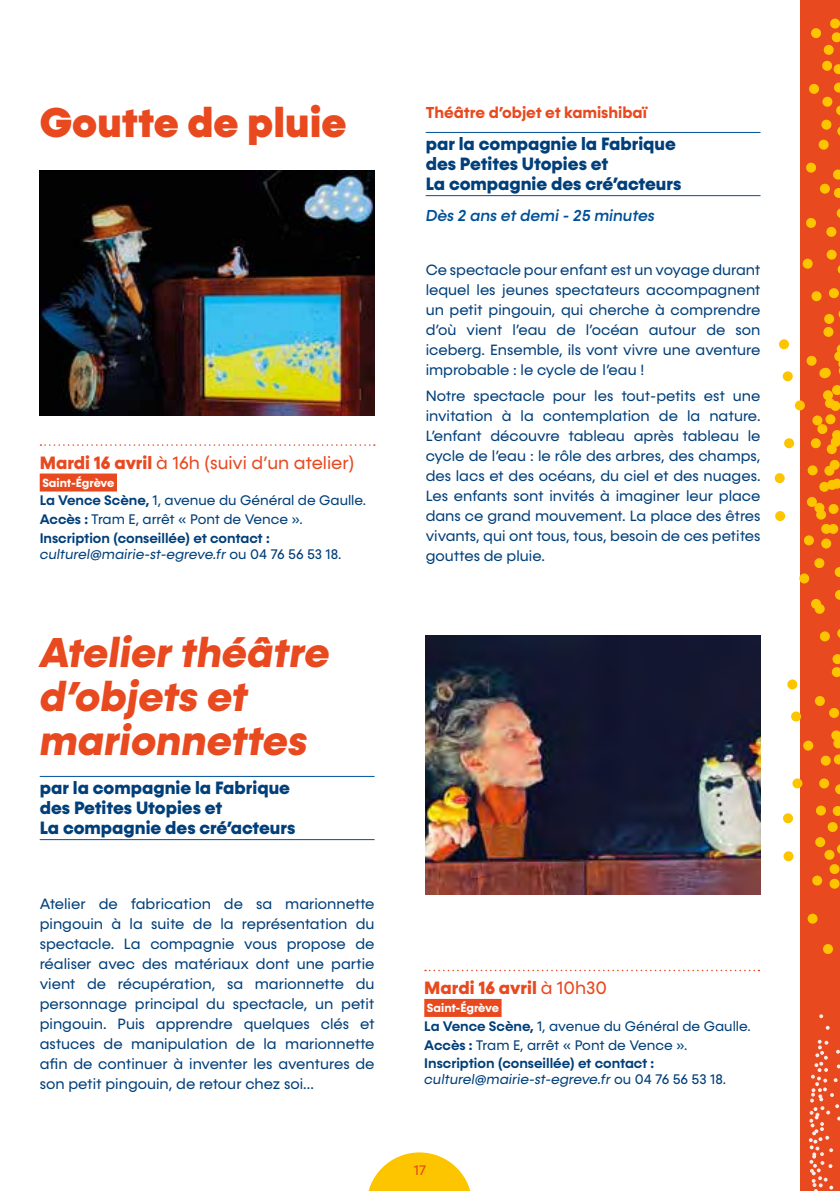
<style>
.page{position:relative;width:840px;height:1191px;background:#fff}
.page>*{position:absolute;margin:0;border:0;box-sizing:border-box;transform-origin:0 0}
.t1{font:italic 800 42px/44px "Konnect";color:#e8491f}
.t2{font:900 42px "Konnect";color:#e8491f}
.t3{font:800 18px/20px "Konnect";color:#003f7a}
.t4{font:18px "Konnect";color:#e8491f}
.t5{font:800 18px "Konnect";color:#e8491f}
.t6{font:700 16px "Konnect";color:#e8491f}
.t7{font:italic 500 16px "Konnect";color:#005098}
.t8{font:15px/20px "Konnect";color:#003f7a;text-align:justify}
.t9{font:600 14px/18.8px "Konnect";color:#003f7a}
.t10{font:italic 14px "Konnect";color:#003f7a}
.t11{font:14px "Konnect";color:#e8491f}
.t12{font:700 12px "Konnect";letter-spacing:-.01em;color:#fff}
.s1{font-weight:800}
.s2{font-weight:400}
.s3{font-style:normal}
</style>
<div class="page">
<div style="left:0;top:0;width:839px;height:1191px;background:#e8491f"></div>
<div style="left:0;top:0;width:799px;height:1191px;background:#fff"></div>
<svg style="left:813px;top:603px;width:11px;height:11px"></svg>
<svg style="left:798px;top:573px;width:11px;height:11px"></svg>
<svg style="left:820px;top:538px;width:11px;height:11px"></svg>
<svg style="left:774px;top:510px;width:11px;height:11px"></svg>
<svg style="left:815px;top:509px;width:11px;height:11px"></svg>
<svg style="left:820px;top:523px;width:11px;height:11px"></svg>
<svg style="left:827px;top:503px;width:11px;height:11px"></svg>
<svg style="left:834px;top:478px;width:5px;height:11px"></svg>
<svg style="left:773px;top:473px;width:11px;height:10px"></svg>
<svg style="left:818px;top:481px;width:11px;height:11px"></svg>
<svg style="left:806px;top:465px;width:11px;height:11px"></svg>
<svg style="left:806px;top:496px;width:10px;height:11px"></svg>
<svg style="left:783px;top:438px;width:11px;height:10px"></svg>
<div style="left:810px;top:438px;width:10px;height:10px;background:#fdc400;border-radius:5px"></div>
<svg style="left:803px;top:535px;width:10px;height:11px"></svg>
<svg style="left:823px;top:465px;width:11px;height:11px"></svg>
<svg style="left:794px;top:400px;width:10px;height:11px"></svg>
<svg style="left:822px;top:327px;width:11px;height:10px"></svg>
<div style="left:823px;top:314px;width:11px;height:10px;background:#fdc400;border-radius:50%"></div>
<svg style="left:810px;top:291px;width:11px;height:10px"></svg>
<div style="left:828px;top:288px;width:10px;height:10px;background:#fdc400;border-radius:50%"></div>
<div style="left:819px;top:183px;width:10px;height:11px;background:#fdc400;border-radius:50%"></div>
<svg style="left:778px;top:339px;width:10px;height:10px"></svg>
<div style="left:826px;top:249px;width:10px;height:11px;background:#fdc400;border-radius:50%"></div>
<div style="left:802px;top:258px;width:10px;height:11px;background:#fdc400;border-radius:50%"></div>
<div style="left:782px;top:371px;width:10px;height:10px;background:#fdc400;border-radius:50%"></div>
<svg style="left:825px;top:226px;width:11px;height:11px"></svg>
<svg style="left:834px;top:188px;width:5px;height:10px"></svg>
<svg style="left:805px;top:162px;width:11px;height:11px"></svg>
<svg style="left:836px;top:209px;width:3px;height:8px"></svg>
<svg style="left:837px;top:127px;width:2px;height:8px"></svg>
<svg style="left:833px;top:169px;width:6px;height:11px"></svg>
<svg style="left:817px;top:139px;width:11px;height:11px"></svg>
<svg style="left:820px;top:119px;width:11px;height:11px"></svg>
<svg style="left:825px;top:444px;width:11px;height:10px"></svg>
<svg style="left:836px;top:106px;width:3px;height:9px"></svg>
<svg style="left:805px;top:355px;width:11px;height:11px"></svg>
<svg style="left:821px;top:96px;width:11px;height:11px"></svg>
<svg style="left:809px;top:84px;width:10px;height:10px"></svg>
<svg style="left:834px;top:82px;width:5px;height:11px"></svg>
<svg style="left:806px;top:218px;width:10px;height:10px"></svg>
<svg style="left:811px;top:18px;width:28px;height:57px"></svg>
<svg style="left:822px;top:943px;width:10px;height:11px"></svg>
<svg style="left:806px;top:913px;width:11px;height:11px"></svg>
<svg style="left:828px;top:878px;width:11px;height:11px"></svg>
<svg style="left:782px;top:851px;width:11px;height:10px"></svg>
<svg style="left:823px;top:849px;width:11px;height:11px"></svg>
<svg style="left:828px;top:863px;width:11px;height:11px"></svg>
<svg style="left:837px;top:845px;width:2px;height:8px"></svg>
<svg style="left:782px;top:813px;width:11px;height:10px"></svg>
<svg style="left:826px;top:821px;width:11px;height:11px"></svg>
<svg style="left:815px;top:805px;width:10px;height:11px"></svg>
<svg style="left:814px;top:836px;width:11px;height:11px"></svg>
<svg style="left:791px;top:778px;width:11px;height:11px"></svg>
<svg style="left:818px;top:778px;width:11px;height:11px"></svg>
<svg style="left:811px;top:875px;width:11px;height:11px"></svg>
<svg style="left:831px;top:805px;width:9px;height:24px"></svg>
<svg style="left:802px;top:740px;width:11px;height:11px"></svg>
<svg style="left:828px;top:707px;width:11px;height:11px"></svg>
<svg style="left:831px;top:654px;width:8px;height:23px"></svg>
<div style="left:819px;top:631px;width:10px;height:10px;background:#fdc400;border-radius:50%"></div>
<svg style="left:837px;top:629px;width:2px;height:8px"></svg>
<div style="left:827px;top:523px;width:11px;height:11px;background:#fdc400;border-radius:50%"></div>
<div style="left:786px;top:679px;width:11px;height:10px;background:#fdc400;border-radius:50%"></div>
<svg style="left:835px;top:590px;width:4px;height:10px"></svg>
<div style="left:810px;top:599px;width:10px;height:10px;background:#fdc400;border-radius:50%"></div>
<svg style="left:790px;top:711px;width:10px;height:10px"></svg>
<svg style="left:834px;top:567px;width:5px;height:10px"></svg>
<svg style="left:813px;top:502px;width:11px;height:11px"></svg>
<div style="left:826px;top:479px;width:10px;height:11px;background:#fdc400;border-radius:5px"></div>
<svg style="left:828px;top:459px;width:11px;height:11px"></svg>
<svg style="left:835px;top:784px;width:4px;height:10px"></svg>
<svg style="left:814px;top:695px;width:10px;height:11px"></svg>
<div style="left:829px;top:436px;width:10px;height:11px;background:#fdc400;border-radius:5px"></div>
<svg style="left:820px;top:730px;width:19px;height:36px"></svg>
<svg style="left:814px;top:558px;width:10px;height:10px"></svg>
<svg style="left:811px;top:344px;width:29px;height:96px"></svg>
<svg style="left:825px;top:1025px;width:4px;height:5px"></svg>
<svg style="left:808px;top:1039px;width:31px;height:152px"></svg>
<hr style="left:425px;top:132px;width:335px;height:1px;background:#005098">
<hr style="left:425px;top:195px;width:335px;height:1px;background:#005098">
<hr style="left:40px;top:776px;width:334px;height:1px;background:#005098">
<hr style="left:40px;top:839px;width:334px;height:1px;background:#005098">
<svg style="left:40px;top:444px;width:334px;height:2px"></svg>
<div style="left:40px;top:473px;width:77px;height:18px;background:#e8491f"></div>
<svg style="left:425px;top:969px;width:334px;height:2px"></svg>
<div style="left:424px;top:999px;width:77px;height:18px;background:#e8491f"></div>
<img style="left:425px;top:635px;width:335px;height:259px">
<img style="left:40px;top:171px;width:334px;height:244px">
<svg style="left:368px;top:1152px;width:103px;height:39px"></svg>
<h1 class="t2" style="left:40px;top:97px;width:308px">Goutte de pluie</h1>
<p class="t4" style="left:40px;top:452px;width:316px"><span class="s1">Mardi 16 avril</span> à 16h (suivi d’un atelier)</p>
<p class="t12" style="left:42px;top:475px;width:73px">Saint-Égrève</p>
<p class="t9" style="left:40px;top:491px;width:328px">La Vence Scène, <span class="s2">1, avenue du Général de Gaulle.<br></span>Accès : <span class="s2">Tram E, arrêt « Pont de Vence ».<br></span>Inscription (conseillée) et contact :</p>
<p class="t10" style="left:40px;top:546px;width:303px">culturel@mairie-st-egreve.fr <span class="s3">ou 04 76 56 53 18.</span></p>
<h1 class="t1" style="left:40px;top:631px;width:291px">Atelier théâtre d’objets et marionnettes</h1>
<p class="t3" style="left:40px;top:778px;width:257px">par la compagnie la Fabrique des Petites Utopies et<br>La compagnie des cré’acteurs</p>
<p class="t8" style="left:40px;top:894px;width:336px">Atelier de fabrication de sa marionnette pingouin à la suite de la représentation du spectacle. La compagnie vous propose de réaliser avec des matériaux dont une partie vient de récupération, sa marionnette du personnage principal du spectacle, un petit pingouin. Puis apprendre quelques clés et astuces de manipulation de la marionnette afin de continuer à inventer les aventures de son petit pingouin, de retour chez soi…</p>
<p class="t6" style="left:425px;top:103px;width:222px">Théâtre d’objet et kamishibaï</p>
<p class="t3" style="left:425px;top:134px;width:257px">par la compagnie la Fabrique des Petites Utopies et<br>La compagnie des cré’acteurs</p>
<p class="t7" style="left:425px;top:206px;width:230px">Dès 2 ans et demi - 25 minutes</p>
<p class="t8" style="left:425px;top:260px;width:336px">Ce spectacle pour enfant est un voyage durant lequel les jeunes spectateurs accompagnent un petit pingouin, qui cherche à comprendre d’où vient l’eau de l’océan autour de son iceberg. Ensemble, ils vont vivre une aventure improbable : le cycle de l’eau !</p>
<p class="t8" style="left:425px;top:386px;width:336px">Notre spectacle pour les tout-petits est une invitation à la contemplation de la nature.<br>L’enfant découvre tableau après tableau le cycle de l’eau : le rôle des arbres, des champs, des lacs et des océans, du ciel et des nuages.<br>Les enfants sont invités à imaginer leur place dans ce grand mouvement. La place des êtres vivants, qui ont tous, tous, besoin de ces petites gouttes de pluie.</p>
<p class="t5" style="left:424px;top:976px;width:184px">Mardi 16 avril <span class="s2">à 10h30</span></p>
<p class="t12" style="left:426px;top:1000px;width:73px">Saint-Égrève</p>
<p class="t9" style="left:424px;top:1016px;width:328px">La Vence Scène, <span class="s2">1, avenue du Général de Gaulle.<br></span>Accès : <span class="s2">Tram E, arrêt « Pont de Vence ».<br></span>Inscription (conseillée) et contact :</p>
<p class="t10" style="left:424px;top:1071px;width:303px">culturel@mairie-st-egreve.fr <span class="s3">ou 04 76 56 53 18.</span></p>
<p class="t11" style="left:413px;top:1161px;width:14px">17</p>
</div>
